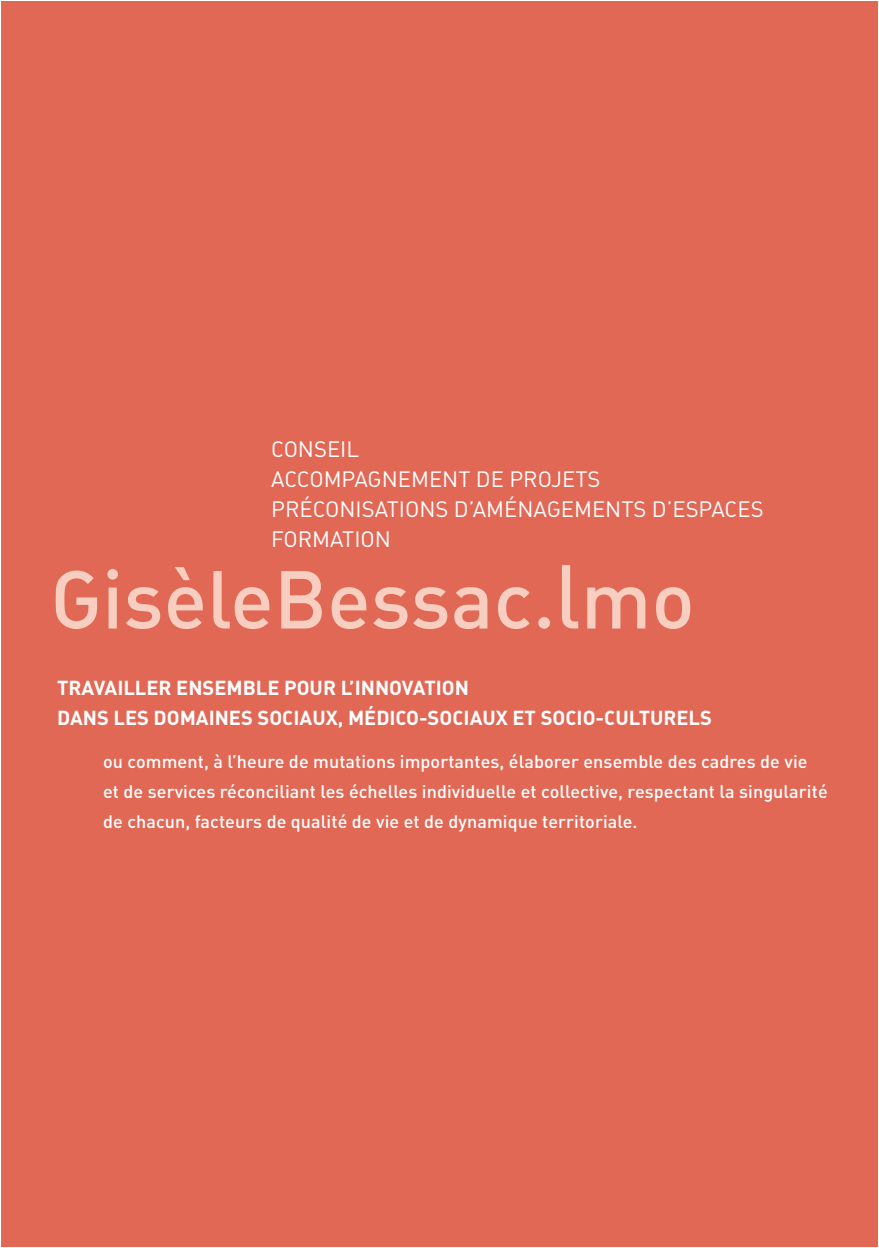
<style>
.page{position:relative;width:879px;height:1248px;background:#fff}
.page>*{position:absolute;margin:0;border:0;box-sizing:border-box;transform-origin:0 0}
.t1{font:22px/30px "DIN Regular Alternate";color:#fff}
.t2{font:20px/30px "DIN Bold Alternate";color:#fff}
.t3{font:500 18px/30px "DIN";letter-spacing:.005em;color:#fff}
</style>
<div class="page">
<div style="left:1px;top:1px;width:877px;height:1245px;background:#e26856"></div>
<svg style="left:56px;top:570px;width:41px;height:59px"></svg>
<svg style="left:107px;top:569px;width:11px;height:59px"></svg>
<svg style="left:126px;top:587px;width:34px;height:42px"></svg>
<svg style="left:168px;top:567px;width:35px;height:62px"></svg>
<svg style="left:213px;top:571px;width:56px;height:58px"></svg>
<svg style="left:281px;top:571px;width:41px;height:57px"></svg>
<svg style="left:332px;top:587px;width:34px;height:42px"></svg>
<svg style="left:373px;top:587px;width:34px;height:42px"></svg>
<svg style="left:413px;top:587px;width:34px;height:42px"></svg>
<svg style="left:454px;top:587px;width:33px;height:42px"></svg>
<svg style="left:498px;top:587px;width:32px;height:42px"></svg>
<div style="left:538px;top:617px;width:12px;height:11px;background:#f7cec0;border-radius:50%"></div>
<svg style="left:562px;top:565px;width:16px;height:63px"></svg>
<svg style="left:587px;top:587px;width:58px;height:41px"></svg>
<svg style="left:656px;top:587px;width:34px;height:42px"></svg>
<p class="t1" style="left:271px;top:433px;width:494px">CONSEIL<br>ACCOMPAGNEMENT DE PROJETS<br>PRÉCONISATIONS D’AMÉNAGEMENTS D’ESPACES<br>FORMATION</p>
<p class="t2" style="left:57px;top:671px;width:656px">TRAVAILLER ENSEMBLE POUR L’INNOVATION<br>DANS LES DOMAINES SOCIAUX, MÉDICO-SOCIAUX ET SOCIO-CULTURELS</p>
<p class="t3" style="left:103px;top:745px;width:726px">ou comment, à l’heure de mutations importantes, élaborer ensemble des cadres de vie et de services réconciliant les échelles individuelle et collective, respectant la singularité de chacun, facteurs de qualité de vie et de dynamique territoriale.</p>
</div>
